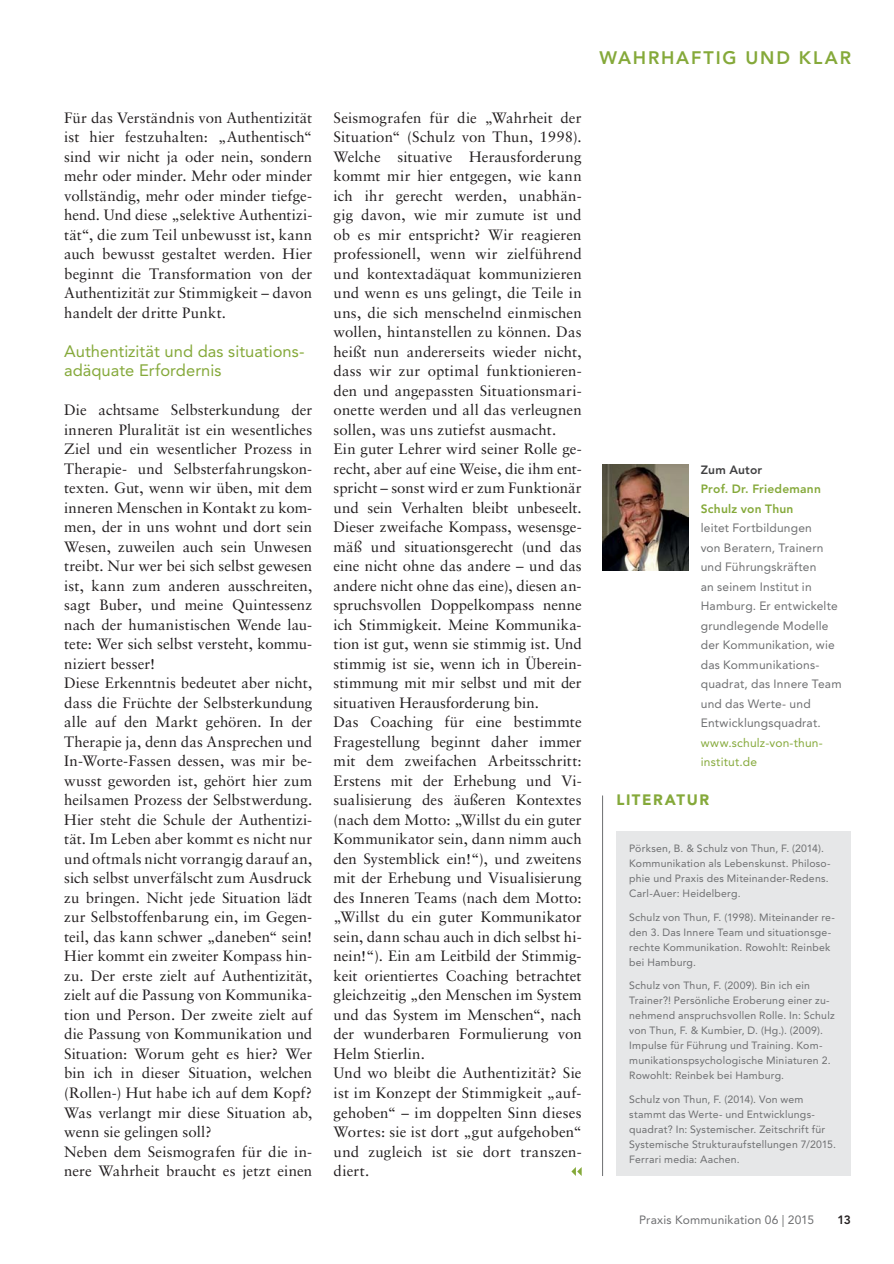
<style>
.page{position:relative;width:894px;height:1264px;background:#fff}
.page>*{position:absolute;margin:0;border:0;box-sizing:border-box;transform-origin:0 0}
.t1{font:800 18px "Avenir LT Std";letter-spacing:.1em;color:#85a93a}
.t2{font:16.5px/19.5px "Avenir LT Std";color:#85a93a}
.t3{font:15px/19.5px "Sabon LT Std";letter-spacing:.005em;color:#231f20}
.t4{font:900 15px "Avenir LT Std";letter-spacing:.1em;color:#85a93a}
.t5{font:12px/19.5px "Avenir LT Std";letter-spacing:.015em;color:#6d6e70}
.t6{font:800 12px/19.5px "Avenir LT Std";letter-spacing:.02em;color:#85a93a}
.t7{font:12px/19.5px "Avenir LT Std";letter-spacing:.015em;color:#85a93a}
.t8{font:800 12px "Avenir LT Std";letter-spacing:.015em;color:#404041}
.t9{font:800 12px "Avenir LT Std";color:#231f20}
.t10{font:10.5px/15px "Avenir LT Std";letter-spacing:.02em;color:#6d6e70}
</style>
<div class="page">
<svg style="left:571px;top:1167px;width:10px;height:9px"></svg>
<div style="left:616px;top:831px;width:235px;height:345px;background:#e6e7e8"></div>
<hr style="left:602px;top:795px;width:1px;height:381px;background:#6d6e70">
<img style="left:603px;top:464px;width:85px;height:106px">
<p class="t3" style="left:64px;top:109px;width:250px;text-align:justify">Für das Verständnis von Authentizität ist hier festzuhalten: „Authentisch“ sind wir nicht ja oder nein, sondern mehr oder minder. Mehr oder minder vollständig, mehr oder minder tiefge&shy;hend. Und diese „selektive Authentizi&shy;tät“, die zum Teil unbewusst ist, kann auch bewusst gestaltet werden. Hier beginnt die Transformation von der Authentizität zur Stimmigkeit – davon handelt der dritte Punkt.</p>
<p class="t2" style="left:64px;top:342px;width:242px">Authentizität und das situations&shy;adäquate Erfordernis</p>
<p class="t3" style="left:64px;top:401px;width:250px">Die achtsame Selbsterkundung der inneren Pluralität ist ein wesentliches Ziel und ein wesentlicher Prozess in Therapie- und Selbsterfahrungskon&shy;texten. Gut, wenn wir üben, mit dem inneren Menschen in Kontakt zu kom&shy;men, der in uns wohnt und dort sein Wesen, zuweilen auch sein Unwesen treibt. Nur wer bei sich selbst gewesen ist, kann zum anderen ausschreiten, sagt Buber, und meine Quintessenz nach der humanistischen Wende lau&shy;tete: Wer sich selbst versteht, kommu&shy;niziert besser!<br>Diese Erkenntnis bedeutet aber nicht, dass die Früchte der Selbsterkundung alle auf den Markt gehören. In der Therapie ja, denn das Ansprechen und In-Worte-Fassen dessen, was mir be&shy;wusst geworden ist, gehört hier zum heilsamen Prozess der Selbstwerdung.<br>Hier steht die Schule der Authentizi&shy;tät. Im Leben aber kommt es nicht nur und oftmals nicht vorrangig darauf an, sich selbst unverfälscht zum Ausdruck zu bringen. Nicht jede Situation lädt zur Selbstoffenbarung ein, im Gegen&shy;teil, das kann schwer „daneben“ sein!<br>Hier kommt ein zweiter Kompass hin&shy;zu. Der erste zielt auf Authentizität, zielt auf die Passung von Kommunika&shy;tion und Person. Der zweite zielt auf die Passung von Kommunikation und Situation: Worum geht es hier? Wer bin ich in dieser Situation, welchen (Rollen-) Hut habe ich auf dem Kopf?<br>Was verlangt mir diese Situation ab, wenn sie gelingen soll?<br>Neben dem Seismografen für die in&shy;nere Wahrheit braucht es jetzt einen</p>
<p class="t1" style="left:599px;top:49px;width:253px">WAHRHAFTIG UND KLAR</p>
<p class="t3" style="left:333px;top:109px;width:250px">Seismografen für die „Wahrheit der Situation“ (Schulz von Thun, 1998).<br>Welche situative Herausforderung kommt mir hier entgegen, wie kann ich ihr gerecht werden, unabhän&shy;gig davon, wie mir zumute ist und ob es mir entspricht? Wir reagieren professionell, wenn wir zielführend und kontextadäquat kommunizieren und wenn es uns gelingt, die Teile in uns, die sich menschelnd einmischen wollen, hintanstellen zu können. Das heißt nun andererseits wieder nicht, dass wir zur optimal funktionieren&shy;den und angepassten Situationsmari&shy;onette werden und all das verleugnen sollen, was uns zutiefst ausmacht.<br>Ein guter Lehrer wird seiner Rolle ge&shy;recht, aber auf eine Weise, die ihm ent&shy;spricht – sonst wird er zum Funktionär und sein Verhalten bleibt unbeseelt.<br>Dieser zweifache Kompass, wesensge&shy;mäß und situationsgerecht (und das eine nicht ohne das andere – und das andere nicht ohne das eine), diesen an&shy;spruchsvollen Doppelkompass nenne ich Stimmigkeit. Meine Kommunika&shy;tion ist gut, wenn sie stimmig ist. Und stimmig ist sie, wenn ich in Überein&shy;stimmung mit mir selbst und mit der situativen Herausforderung bin.<br>Das Coaching für eine bestimmte Fragestellung beginnt daher immer mit dem zweifachen Arbeitsschritt:<br>Erstens mit der Erhebung und Vi&shy;sualisierung des äußeren Kontextes (nach dem Motto: „Willst du ein guter Kommunikator sein, dann nimm auch den Systemblick ein!“), und zweitens mit der Erhebung und Visualisierung des Inneren Teams (nach dem Motto: „Willst du ein guter Kommunikator sein, dann schau auch in dich selbst hi&shy;nein!“). Ein am Leitbild der Stimmig&shy;keit orientiertes Coaching betrachtet gleichzeitig „den Menschen im System und das System im Menschen“, nach der wunderbaren Formulierung von Helm Stierlin.<br>Und wo bleibt die Authentizität? Sie ist im Konzept der Stimmigkeit „auf&shy;gehoben“ – im doppelten Sinn dieses Wortes: sie ist dort „gut aufgehoben“ und zugleich ist sie dort transzen&shy;diert.</p>
<p class="t8" style="left:701px;top:464px;width:63px">Zum Autor</p>
<p class="t6" style="left:701px;top:480px;width:122px">Prof. Dr. Friedemann<br>Schulz von Thun</p>
<p class="t5" style="left:701px;top:519px;width:142px">leitet Fortbildungen<br>von Beratern, Trainern und Führungskräften<br>an seinem Institut in<br>Hamburg. Er entwickelte grund legende Modelle der Kommunikation, wie das Kommunikations&shy;quadrat, das Innere Team und das Werte- und<br>Entwicklungs quadrat.</p>
<p class="t7" style="left:701px;top:733px;width:124px">www.schulz-von-thun&shy;institut.de</p>
<p class="t4" style="left:616px;top:793px;width:94px">LITERATUR</p>
<p class="t10" style="left:629px;top:841px;width:203px">Pörksen, B. &amp; Schulz von Thun, F. (2014).<br>Kommunikation als Lebenskunst. Philoso&shy;phie und Praxis des Miteinander-Redens.<br>Carl-Auer: Heidelberg.</p>
<p class="t10" style="left:629px;top:910px;width:207px">Schulz von Thun, F. (1998). Miteinander re&shy;den 3. Das Innere Team und situationsge&shy;rechte Kommunikation. Rowohlt: Reinbek bei Hamburg.</p>
<p class="t10" style="left:629px;top:978px;width:207px">Schulz von Thun, F. (2009). Bin ich ein Trainer?! Persönliche Eroberung einer zu&shy;nehmend anspruchsvollen Rolle. In: Schulz von Thun, F. &amp; Kumbier, D. (Hg.). (2009).<br>Impulse für Führung und Training. Kom&shy;munikationspsychologische Miniaturen 2.<br>Rowohlt: Reinbek bei Hamburg.</p>
<p class="t10" style="left:629px;top:1092px;width:208px">Schulz von Thun, F. (2014). Von wem stammt das Werte- und Entwicklungs&shy;quadrat? In: Systemischer. Zeitschrift für Systemische Strukturaufstellungen 7/2015.<br>Ferrari media: Aachen.</p>
<p class="t5" style="left:639px;top:1210px;width:177px">Praxis Kommunikation 06 | 2015</p>
<p class="t9" style="left:837px;top:1214px;width:15px">13</p>
</div>
